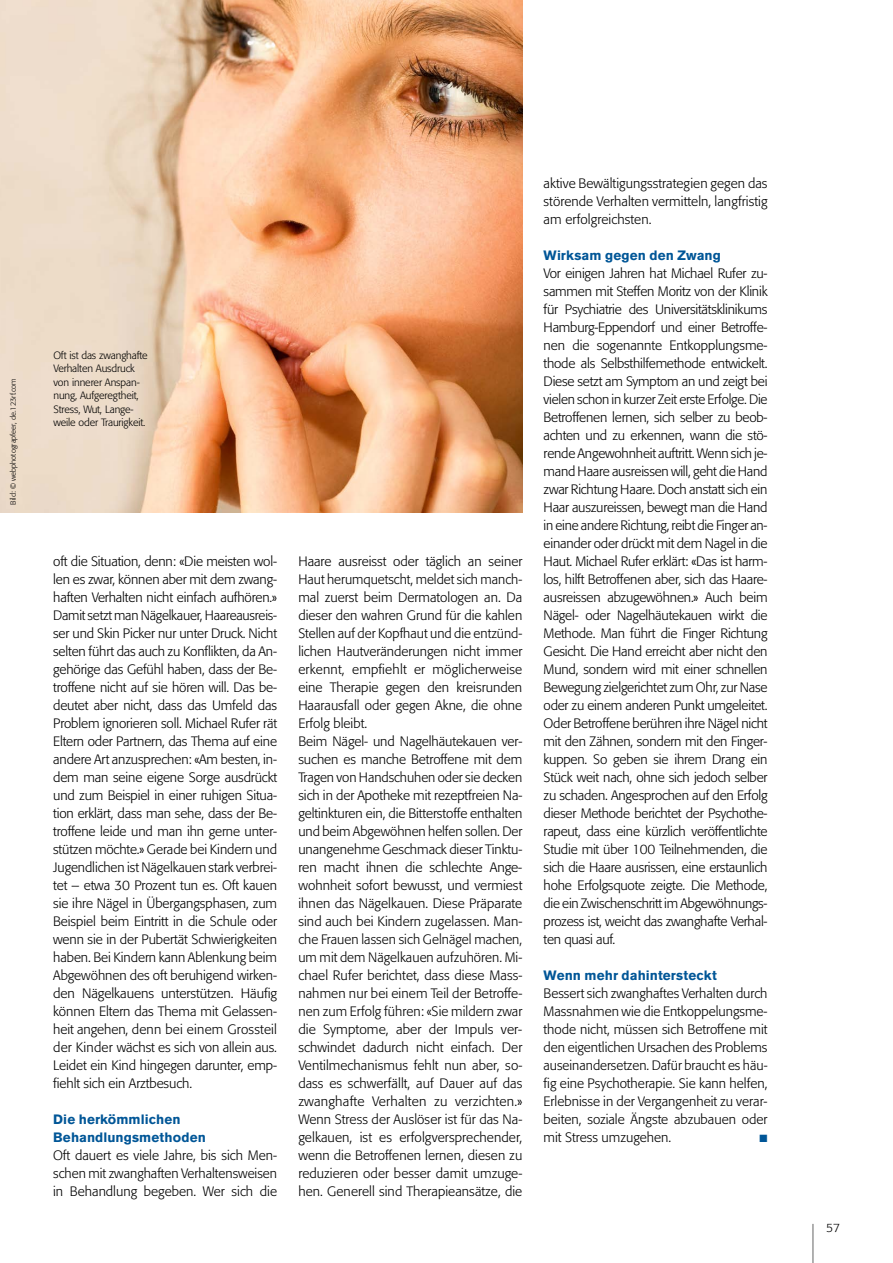
<style>
.page{position:relative;width:893px;height:1263px;background:#fff}
.page>*{position:absolute;margin:0;border:0;box-sizing:border-box;transform-origin:0 0}
.t1{font:300 13.5px/18px "Formata Pro";letter-spacing:-.005em;color:#000}
.t2{font:300 12px "Formata Pro";color:#000}
.t3{font:300 10.5px/13.5px "Formata Pro";letter-spacing:-.01em;color:#000}
.t4{font:10.5px "Zapf Dingbats Std";color:#005697}
.t5{font:300 7.5px "Formata Pro";color:#000}
.s1{font-family:"Akzidenz Grotesk Pro";font-weight:700;color:#005697}
</style>
<div class="page">
<hr style="left:812px;top:1224px;width:2px;height:39px;background:#989898">
<img style="left:0;top:0;width:522px;height:512px">
<p class="t5" style="left:9px;top:505px;width:128px;rotate:-90deg">Bild: © webphotograpfeer, de.123rf.com</p>
<p class="t3" style="left:53px;top:348px;width:96px">Oft ist das zwanghafte<br>Verhalten Ausdruck von innerer Anspan&shy;nung, Aufgeregtheit,<br>Stress, Wut, Lange&shy;weile oder Traurigkeit.</p>
<p class="t1" style="left:53px;top:552px;width:225px;text-align:justify">oft die Situation, denn: «Die meisten wol&shy;len es zwar, können aber mit dem zwang&shy;haften Verhalten nicht einfach aufhören.» Damit setzt man Nägelkauer, Haareausreis&shy;ser und Skin Picker nur unter Druck. Nicht selten führt das auch zu Konflikten, da An&shy;gehörige das Gefühl haben, dass der Be&shy;troffene nicht auf sie hören will. Das be&shy;deutet aber nicht, dass das Umfeld das Problem ignorieren soll. Michael Rufer rät Eltern oder Partnern, das Thema auf eine andere Art anzusprechen: «Am besten, in&shy;dem man seine eigene Sorge ausdrückt und zum Beispiel in einer ruhigen Situa&shy;tion erklärt, dass man sehe, dass der Be&shy;troffene leide und man ihn gerne unter&shy;stützen möchte.» Gerade bei Kindern und Jugendlichen ist Nägelkauen stark verbrei&shy;tet – etwa 30 Prozent tun es. Oft kauen sie ihre Nägel in Übergangsphasen, zum Beispiel beim Eintritt in die Schule oder wenn sie in der Pubertät Schwierigkeiten haben. Bei Kindern kann Ablenkung beim Abgewöhnen des oft beruhigend wirken&shy;den Nägelkauens unterstützen. Häufig können Eltern das Thema mit Gelassen&shy;heit angehen, denn bei einem Grossteil der Kinder wächst es sich von allein aus.<br>Leidet ein Kind hingegen darunter, emp&shy;fiehlt sich ein Arztbesuch.</p>
<p class="t1" style="left:53px;top:1110px;width:225px"><span class="s1">Die herkömmlichen<br>Behandlungsmethoden<br></span>Oft dauert es viele Jahre, bis sich Men&shy;schen mit zwanghaften Verhaltensweisen in Behandlung begeben. Wer sich die</p>
<p class="t1" style="left:298px;top:552px;width:225px">Haare ausreisst oder täglich an seiner Haut herumquetscht, meldet sich manch&shy;mal zuerst beim Dermatologen an. Da dieser den wahren Grund für die kahlen Stellen auf der Kopfhaut und die entzünd&shy;lichen Hautveränderungen nicht immer erkennt, empfiehlt er möglicherweise eine Therapie gegen den kreisrunden Haarausfall oder gegen Akne, die ohne Erfolg bleibt.<br>Beim Nägel- und Nagelhäutekauen ver&shy;suchen es manche Betroffene mit dem Tragen von Handschuhen oder sie decken sich in der Apotheke mit rezeptfreien Na&shy;geltinkturen ein, die Bitterstoffe enthalten und beim Abgewöhnen helfen sollen. Der unangenehme Geschmack dieser Tinktu&shy;ren macht ihnen die schlechte Ange&shy;wohnheit sofort bewusst, und vermiest ihnen das Nägelkauen. Diese Präparate sind auch bei Kindern zugelassen. Man&shy;che Frauen lassen sich Gelnägel machen, um mit dem Nägelkauen aufzuhören. Mi&shy;chael Rufer berichtet, dass diese Mass&shy;nahmen nur bei einem Teil der Betroffe&shy;nen zum Erfolg führen: «Sie mildern zwar die Symptome, aber der Impuls ver&shy;schwindet dadurch nicht einfach. Der Ventilmechanismus fehlt nun aber, so&shy;dass es schwerfällt, auf Dauer auf das zwanghafte Verhalten zu verzichten.» Wenn Stress der Auslöser ist für das Na&shy;gelkauen, ist es erfolgversprechender, wenn die Betroffenen lernen, diesen zu reduzieren oder besser damit umzuge&shy;hen. Generell sind Therapieansätze, die</p>
<p class="t1" style="left:544px;top:174px;width:225px;text-align:justify">aktive Bewältigungsstrategien gegen das störende Verhalten vermitteln, langfristig am erfolgreichsten.</p>
<p class="t1" style="left:544px;top:246px;width:225px"><span class="s1">Wirksam gegen den Zwang<br></span>Vor einigen Jahren hat Michael Rufer zu&shy;sammen mit Steffen Moritz von der Klinik für Psychiatrie des Universitätsklinikums Hamburg-Eppendorf und einer Betroffe&shy;nen die sogenannte Entkopplungsme&shy;thode als Selbsthilfemethode entwickelt.<br>Diese setzt am Symptom an und zeigt bei vielen schon in kurzer Zeit erste Erfolge. Die Betroffenen lernen, sich selber zu beob&shy;achten und zu erkennen, wann die stö&shy;rende Angewohnheit auftritt. Wenn sich je&shy;mand Haare ausreissen will, geht die Hand zwar Richtung Haare. Doch anstatt sich ein Haar auszureissen, bewegt man die Hand in eine andere Richtung, reibt die Finger an&shy;einander oder drückt mit dem Nagel in die Haut. Michael Rufer erklärt: «Das ist harm&shy;los, hilft Betroffenen aber, sich das Haare&shy;ausreissen abzugewöhnen.» Auch beim Nägel- oder Nagelhäutekauen wirkt die Methode. Man führt die Finger Richtung Gesicht. Die Hand erreicht aber nicht den Mund, sondern wird mit einer schnellen Bewegung zielgerichtet zum Ohr, zur Nase oder zu einem anderen Punkt umgeleitet.<br>Oder Betroffene berühren ihre Nägel nicht mit den Zähnen, sondern mit den Finger&shy;kuppen. So geben sie ihrem Drang ein Stück weit nach, ohne sich jedoch selber zu schaden. Angesprochen auf den Erfolg dieser Methode berichtet der Psychothe&shy;rapeut, dass eine kürzlich veröffentlichte Studie mit über 100 Teilnehmenden, die sich die Haare ausrissen, eine erstaunlich hohe Erfolgsquote zeigte. Die Methode, die ein Zwischenschritt im Abgewöhnungs&shy;prozess ist, weicht das zwanghafte Verhal&shy;ten quasi auf.</p>
<p class="t1" style="left:544px;top:966px;width:225px"><span class="s1">Wenn mehr dahintersteckt<br></span>Bessert sich zwanghaftes Verhalten durch Massnahmen wie die Entkoppelungsme&shy;thode nicht, müssen sich Betroffene mit den eigentlichen Ursachen des Problems auseinandersetzen. Dafür braucht es häu&shy;fig eine Psychotherapie. Sie kann helfen, Erlebnisse in der Vergangenheit zu verar&shy;beiten, soziale Ängste abzubauen oder mit Stress umzugehen.</p>
<p class="t4" style="left:759px;top:1133px;width:9px">■</p>
<p class="t2" style="left:826px;top:1220px;width:15px">57</p>
</div>
